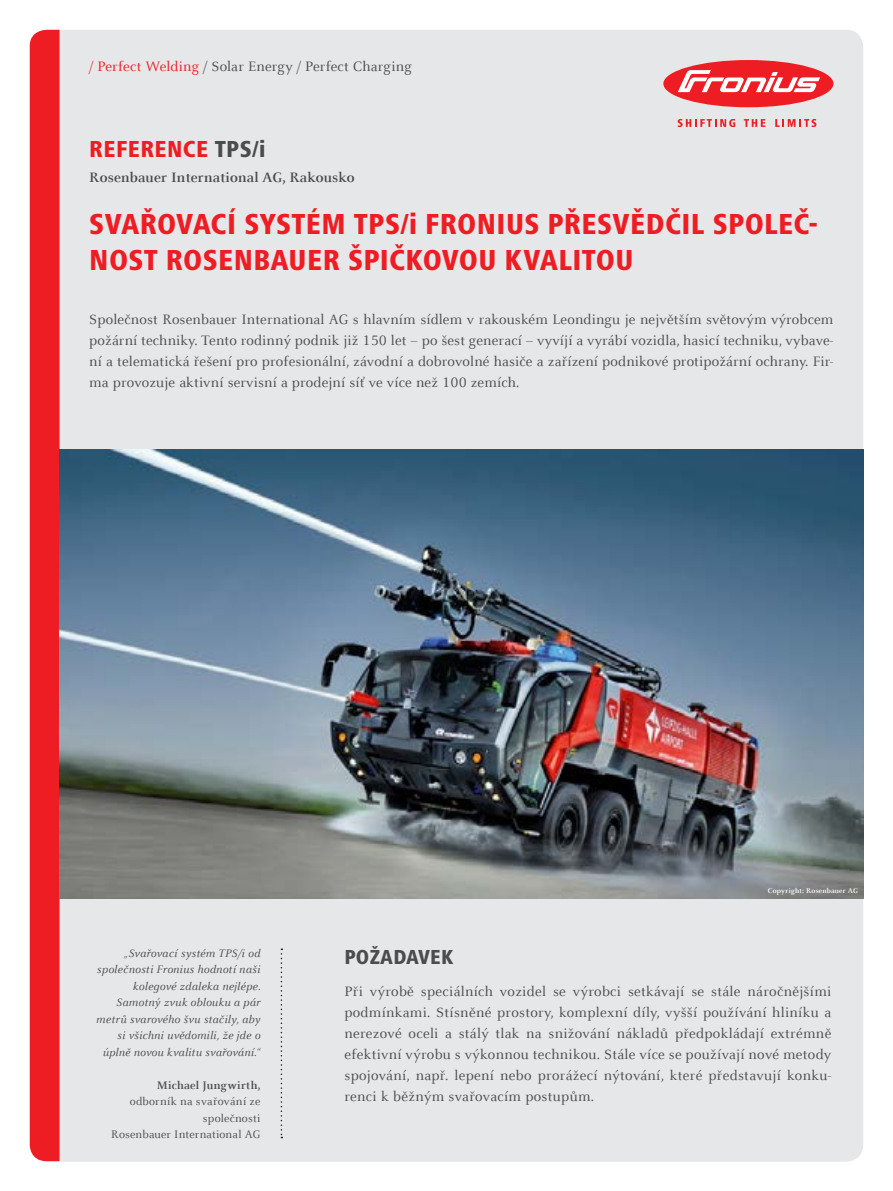
<style>
.page{position:relative;width:893px;height:1191px;background:#fff}
.page>*{position:absolute;margin:0;border:0;box-sizing:border-box;transform-origin:0 0}
.t1{font:800 condensed 30px/36px "Frutiger Next LTW1 G";letter-spacing:.01em;color:#ee1d23}
.t2{font:800 condensed 24px "Frutiger Next LTW1 G";letter-spacing:.015em;color:#ee1d23}
.t3{font:800 condensed 21px "Frutiger Next LTW1 G";color:#4b4c4d}
.t4{font:15px/21px "Celeste Offc Pro";letter-spacing:.01em;color:#4b4c4d;text-align:justify}
.t5{font:700 15px "Celeste Offc Pro";letter-spacing:.01em;color:#4b4c4d}
.t6{font:italic 12px/16.5px "Celeste Offc Pro";letter-spacing:.02em;color:#4b4c4d;text-align:right}
.t7{font:12px/16.5px "Celeste Offc Pro";letter-spacing:.015em;color:#4b4c4d;text-align:right}
.t8{font:700 12px "Celeste Offc Pro";letter-spacing:.025em;color:#4b4c4d}
.t9{font:700 7.5px "Celeste Offc Pro";letter-spacing:.02em;color:#fff}
.s1{color:#ee1d23}
.s2{color:#4b4c4d}
</style>
<div class="page">
<div style="left:30px;top:30px;width:833px;height:1131px;background:#e6e7e9;border-radius:17px"></div>
<div style="left:663px;top:60px;width:170px;height:47px;background:#ee1d23;border-radius:50%"></div>
<svg style="left:678px;top:70px;width:142px;height:22px"></svg>
<svg style="left:678px;top:119px;width:57px;height:8px"></svg>
<svg style="left:744px;top:119px;width:21px;height:8px"></svg>
<svg style="left:775px;top:119px;width:41px;height:8px"></svg>
<div style="left:30px;top:30px;width:30px;height:1131px;background:#ee1d23"></div>
<img style="left:60px;top:449px;width:803px;height:449px">
<svg style="left:281px;top:948px;width:1px;height:190px"></svg>
<p class="t4" style="left:89px;top:56px;width:324px"><span class="s1">/ Perfect Welding</span> / Solar Energy / Perfect Charging</p>
<h2 class="t2" style="left:89px;top:136px;width:178px">REFERENCE <span class="s2">TPS/I</span></h2>
<p class="t5" style="left:89px;top:168px;width:267px">Rosenbauer International AG, Rakousko</p>
<h1 class="t1" style="left:89px;top:206px;width:730px">SVAŘOVACÍ SYSTÉM TPS/I FRONIUS PŘESVĚDČIL SPOLEČ-<br>NOST ROSEN BAUER ŠPIČKOVOU KVALITOU</h1>
<p class="t4" style="left:89px;top:308px;width:746px">Společnost Rosenbauer International AG s hlavním sídlem v rakouském Leondingu je největším světovým výrobcem požární techniky. Tento rodinný podnik již 150 let – po šest generací – vyvíjí a vyrábí vozidla, hasicí techniku, vybave&shy;ní a telematická řešení pro profesionální, závodní a dobrovolné hasiče a zařízení podnikové protipožární ochrany. Fir&shy;ma provozuje aktivní servisní a prodejní síť ve více než 100 zemích.</p>
<p class="t6" style="left:96px;top:944px;width:166px">„Svařovací systém TPS/i od společnosti Fronius hodnotí naši kolegové zdaleka nejlépe.<br>Samotný zvuk oblouku a pár metrů svarového švu stačily, aby si všichni uvědomili, že jde o úplně novou kvalitu svařování.“</p>
<p class="t8" style="left:157px;top:1077px;width:105px">Michael Jungwirth,</p>
<p class="t7" style="left:111px;top:1093px;width:151px">odborník na svařování ze společnosti<br>Rosenbauer International AG</p>
<h3 class="t3" style="left:344px;top:944px;width:50px">POŽADAV</h3>
<h3 class="t3" style="left:430px;top:944px;width:23px">EK</h3>
<p class="t9" style="left:768px;top:886px;width:91px">Copyright: Rosenbauer AG</p>
<p class="t4" style="left:344px;top:980px;width:488px">Při výrobě speciálních vozidel se výrobci setkávají se stále náročnějšími podmínkami. Stísněné prostory, komplexní díly, vyšší používání hliníku a nerezové oceli a stálý tlak na snižování nákladů předpokládají extrémně efektivní výrobu s výkonnou technikou. Stále více se používají nové metody spojování, např. lepení nebo prorážecí nýtování, které představují konku&shy;renci k běžným svařovacím postupům.</p>
</div>
